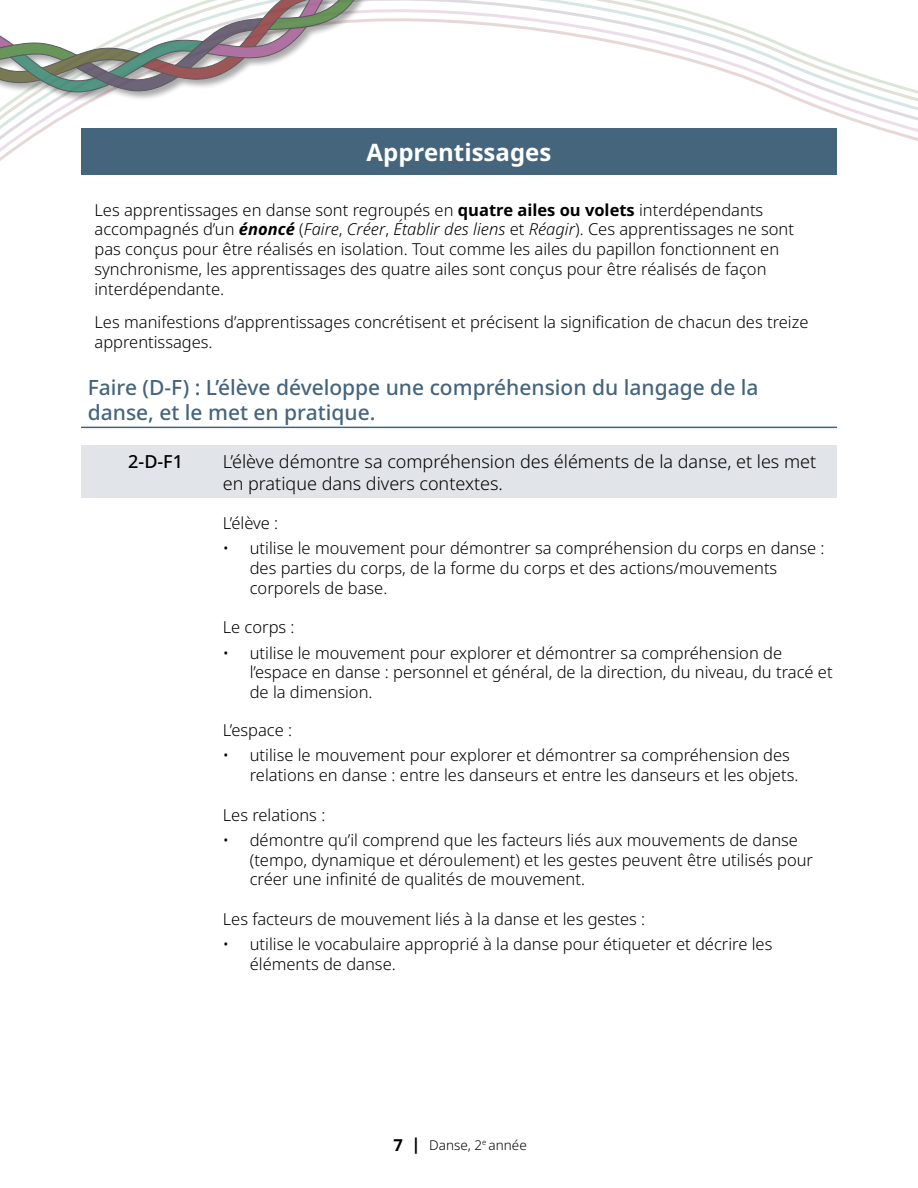
<style>
.page{position:relative;width:918px;height:1188px;background:#fff}
.page>*{position:absolute;margin:0;border:0;box-sizing:border-box;transform-origin:0 0}
.H2_White{font:700 24px "Noto Sans";color:#fff}
.Header_Outcomes{font:500 21px/25.2px "Noto Sans";color:#45657d}
.GLO_arts{font:300 18px/21.6px "Noto Sans";color:#000}
.GLO_arts-2{font:500 18px "Noto Sans";color:#000}
.Paragraph{font:300 16.5px/19.8px "Noto Sans";color:#000}
.Bullet_Outcome_no_bullet{font:300 16.5px "Noto Sans";color:#000}
.t1{font:300 13.5px "Noto Sans";color:#000}
.s1{font-weight:700}
.s2{font-weight:700;font-style:italic}
.s3{font-style:italic}
.s4{font-weight:700;font-size:16.5px}
</style>
<div class="page">
<svg style="left:0;top:0;width:918px;height:175px"></svg>
<div style="left:0;top:0;width:515px;height:102px;background:#000;opacity:.4"></div>
<svg style="left:0;top:0;width:407px;height:96px"></svg>
<div style="left:81px;top:128px;width:756px;height:46px;background:#45657d"></div>
<hr style="left:81px;top:427px;width:756px;height:1px;background:#45657d">
<div style="left:81px;top:445px;width:756px;height:53px;background:#e1e4e8"></div>
<h2 class="H2_White" style="left:367px;top:135px;width:186px">Apprentissages</h2>
<p class="Paragraph" style="left:94px;top:200px;width:701px">Les apprentissages en danse sont regroupés en <span class="s1">quatre ailes ou volets</span> interdépendants accompagnés d’un <span class="s2">énoncé</span> (<span class="s3">Faire</span>, <span class="s3">Créer</span>, <span class="s3">Établir des liens</span> et <span class="s3">Réagir</span>). Ces apprentissages ne sont pas conçus pour être réalisés en isolation. Tout comme les ailes du papillon fonctionnent en synchronisme, les apprentissages des quatre ailes sont conçus pour être réalisés de façon interdépendante.</p>
<p class="Paragraph" style="left:94px;top:313px;width:716px">Les manifestions d’apprentissages concrétisent et précisent la signification de chacun des treize apprentissages.</p>
<h3 class="Header_Outcomes" style="left:88px;top:375px;width:672px">Faire (D-F) : L’élève développe une compréhension du langage de la danse, et le met en pratique.</h3>
<h4 class="GLO_arts-2" style="left:128px;top:449px;width:56px">2-D-F1</h4>
<h4 class="GLO_arts" style="left:223px;top:451px;width:595px">L’élève démontre sa compréhension des éléments de la danse, et les met en pratique dans divers contextes.</h4>
<p class="Bullet_Outcome_no_bullet" style="left:223px;top:512px;width:57px">L’élève :</p>
<p class="Paragraph" style="left:250px;top:539px;width:576px;text-indent:-27px">• utilise le mouvement pour démontrer sa compréhension du corps en danse : des parties du corps, de la forme du corps et des actions/mouvements corporels de base.</p>
<p class="Bullet_Outcome_no_bullet" style="left:223px;top:616px;width:73px">Le corps :</p>
<p class="Paragraph" style="left:250px;top:643px;width:584px;text-indent:-27px">• utilise le mouvement pour explorer et démontrer sa compréhension de l’espace en danse : personnel et général, de la direction, du niveau, du tracé et de la dimension.</p>
<p class="Bullet_Outcome_no_bullet" style="left:223px;top:719px;width:71px">L’espace :</p>
<p class="Paragraph" style="left:250px;top:746px;width:550px;text-indent:-27px">• utilise le mouvement pour explorer et démontrer sa compréhension des relations en danse : entre les danseurs et entre les danseurs et les objets.</p>
<p class="Bullet_Outcome_no_bullet" style="left:223px;top:803px;width:104px">Les relations :</p>
<p class="Paragraph" style="left:250px;top:830px;width:565px;text-indent:-27px">• démontre qu’il comprend que les facteurs liés aux mouvements de danse (tempo, dynamique et déroulement) et les gestes peuvent être utilisés pour créer une infinité de qualités de mouvement.</p>
<p class="Bullet_Outcome_no_bullet" style="left:223px;top:907px;width:424px">Les facteurs de mouvement liés à la danse et les gestes :</p>
<p class="Paragraph" style="left:250px;top:934px;width:524px;text-indent:-27px">• utilise le vocabulaire approprié à la danse pour étiqueter et décrire les éléments de danse.</p>
<p class="t1" style="left:394px;top:1135px;width:135px"><span class="s4">7 |</span> Danse, 2<sup>e</sup> année</p>
</div>
